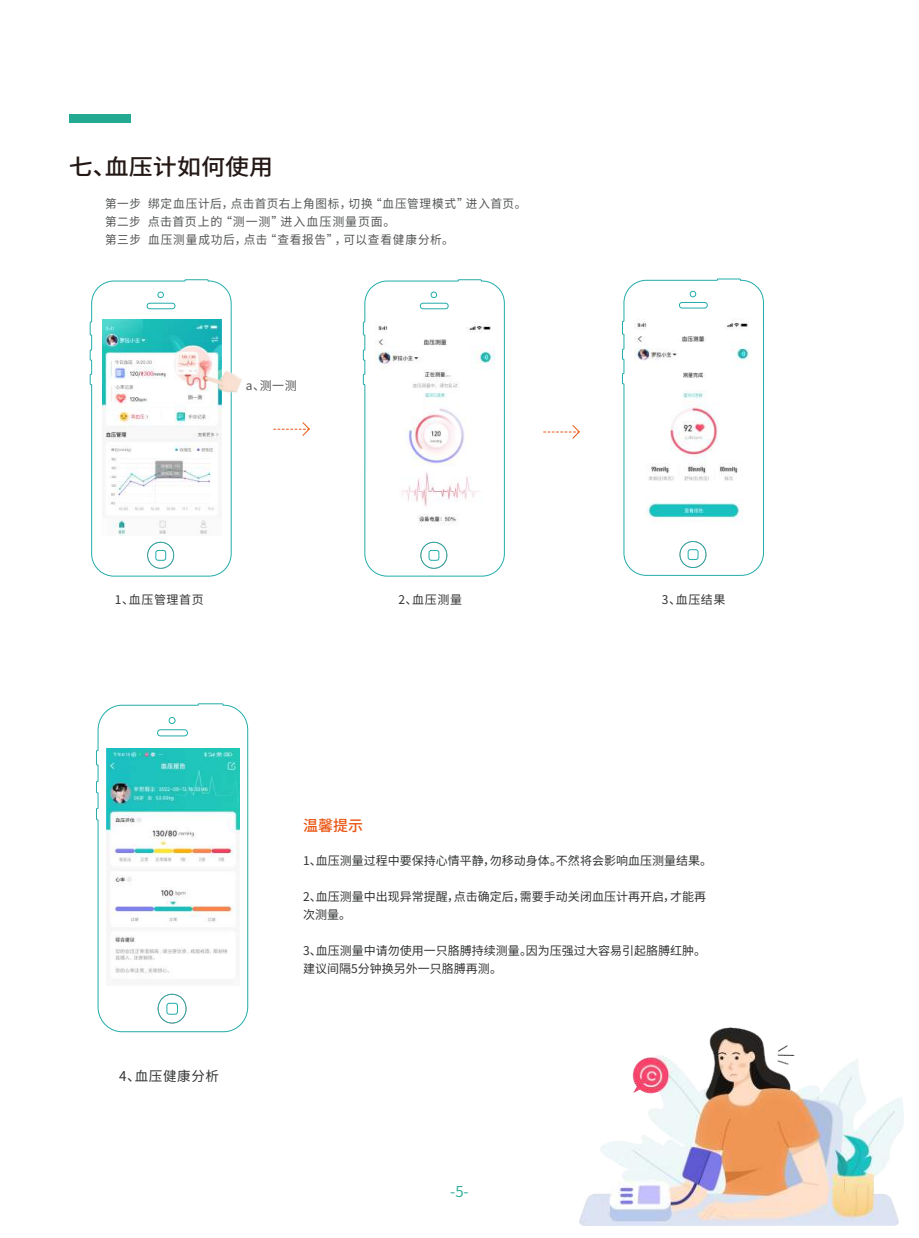
<style>
.page{position:relative;width:919px;height:1238px;background:#fff}
.page>*{position:absolute;margin:0;border:0;box-sizing:border-box;transform-origin:0 0}
.t1{font:500 22.5px "Source Han Sans CN";color:#231815;scale:1.07 1}
.t2{font:500 15px "Source Han Sans CN";color:#e95513}
.t3{font:15px "Source Han Sans CN";color:#24aa93}
.t4{font:13.5px "Source Han Sans CN";letter-spacing:.05em;color:#323333}
.t5{font:12px/18px "Source Han Sans CN";color:#323333}
.t6{font:12px/18px "Source Han Sans CN";letter-spacing:.065em;color:#545555}
.t7{font:12px "Source Han Sans CN";color:#555}
</style>
<div class="page">
<svg style="left:96px;top:703px;width:152px;height:329px"></svg>
<svg style="left:156px;top:729px;width:32px;height:7px"></svg>
<div style="left:169px;top:717px;width:6px;height:7px;border:1px solid #22acab;border-radius:50%"></div>
<svg style="left:157px;top:992px;width:31px;height:32px"></svg>
<img style="left:106px;top:749px;width:133px;height:236px">
<div style="left:69px;top:114px;width:62px;height:9px;background:#24aa93"></div>
<svg style="left:622px;top:278px;width:142px;height:298px"></svg>
<img style="left:634px;top:319px;width:117px;height:208px">
<svg style="left:362px;top:279px;width:143px;height:298px"></svg>
<img style="left:375px;top:321px;width:119px;height:213px">
<svg style="left:273px;top:422px;width:37px;height:14px"></svg>
<svg style="left:543px;top:425px;width:37px;height:14px"></svg>
<svg style="left:89px;top:279px;width:143px;height:298px"></svg>
<img style="left:101px;top:319px;width:121px;height:216px">
<img style="left:202px;top:359px;width:40px;height:44px">
<img style="left:579px;top:1027px;width:324px;height:198px">
<h1 class="t1" style="left:69px;top:154px;width:192px">七、血压计如何使用</h1>
<p class="t6" style="left:105px;top:195px;width:423px">第一步 绑定血压计后，点击首页右上角图标，切换“血压管理模式”进入首页。第二步 点击首页上的“测一测”进入血压测量页面。<br>第三步 血压测量成功后，点击“查看报告”，可以查看健康分析。</p>
<p class="t7" style="left:246px;top:379px;width:53px">a、测一测</p>
<p class="t5" style="left:115px;top:591px;width:90px">1、血压管理首页</p>
<p class="t5" style="left:661px;top:591px;width:65px">3、血压结果</p>
<p class="t5" style="left:398px;top:591px;width:65px">2、血压测量</p>
<p class="t2" style="left:303px;top:816px;width:61px">温馨提示</p>
<p class="t4" style="left:119px;top:1068px;width:101px">4、血压健康分析</p>
<p class="t5" style="left:303px;top:851px;width:410px">1、血压测量过程中要保持心情平静，勿移动身体。不然将会影响血压测量结果。</p>
<p class="t5" style="left:303px;top:887px;width:404px">2、血压测量中出现异常提醒，点击确定后，需要手动关闭血压计再开启，才能再次测量。</p>
<p class="t5" style="left:303px;top:941px;width:404px">3、血压测量中请勿使用一只胳膊持续测量。因为压强过大容易引起胳膊红肿。建议间隔5分钟换另外一只胳膊再测。</p>
<p class="t3" style="left:450px;top:1182px;width:20px">-5-</p>
</div>
